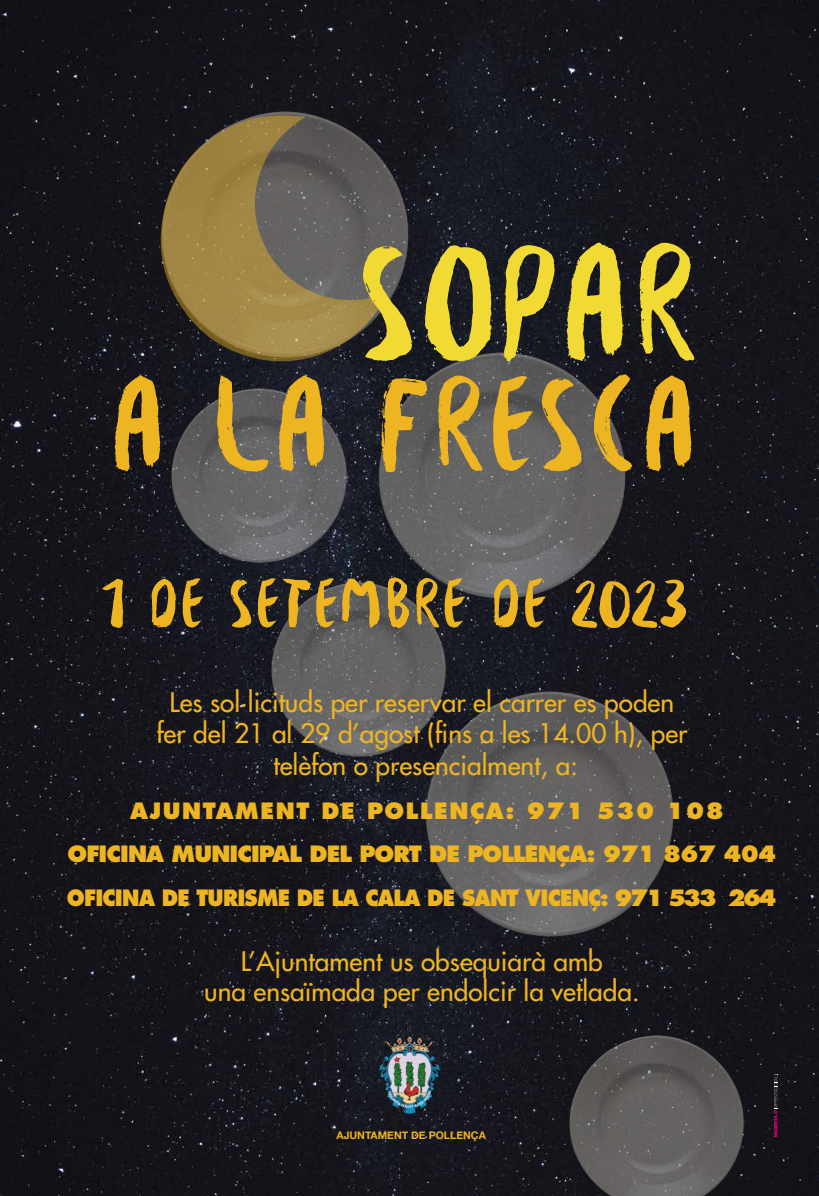
<style>
.page{position:relative;width:819px;height:1196px;background:#fff}
.page>*{position:absolute;margin:0;border:0;box-sizing:border-box;transform-origin:0 0}
.t1{font:175px "Besom";color:#f1da34}
.t2{font:141.75px "Besom";color:#eeb523}
.t3{font:73.5px "Besom";color:#eeb523}
.t4{font:26.25px/31.5px "Futura";color:#eeb523;text-align:center}
.t5{font:800 21.88px/43.8px "Futura";letter-spacing:-.04em;color:#eeb523;text-align:center}
.t6{font:700 10.5px "Helvetica Neue";color:#eeb523}
</style>
<div class="page">
<img style="left:0;top:0;width:819px;height:1196px">
<img style="left:378px;top:1036px;width:62px;height:78px">
<img style="left:157px;top:112px;width:252px;height:245px">
<img style="left:375px;top:352px;width:252px;height:246px">
<img style="left:422px;top:691px;width:252px;height:245px">
<img style="left:169px;top:388px;width:178px;height:174px">
<img style="left:566px;top:1036px;width:178px;height:160px">
<img style="left:268px;top:583px;width:178px;height:173px">
<svg style="left:160px;top:115px;width:228px;height:246px;background:#716446"></svg>
<svg style="left:773px;top:1074px;width:5px;height:63px"></svg>
<h1 class="t1" style="left:357px;top:176px;width:342px">SOPAR</h1>
<h2 class="t2" style="left:108px;top:321px;width:592px">A LA FRESCA</h2>
<h3 class="t3" style="left:101px;top:550px;width:587px">1 DE SETEMBRE DE 2023</h3>
<p class="t4" style="left:156px;top:686px;width:532px">Les sol·licituds per reservar el carrer es poden fer del 21 al 29 d’agost (fins a les 14.00 h), per telèfon o presencialment, a:</p>
<p class="t5" style="left:67px;top:788px;width:711px">AJUNTAMENT DE POLLENÇA: 971 530 108<br>OFICINA MUNICIPAL DEL PORT DE POLLENÇA: 971 867 404<br>OFICINA DE TURISME DE LA CALA DE SANT VICENÇ: 971 533 264</p>
<p class="t4" style="left:204px;top:946px;width:437px;line-height:29.8px">L’Ajuntament us obsequiarà amb<br>una ensaïmada per endolcir la vetlada.</p>
<p class="t6" style="left:336px;top:1127px;width:151px">AJUNTAMENT DE POLLENÇA</p>
</div>
